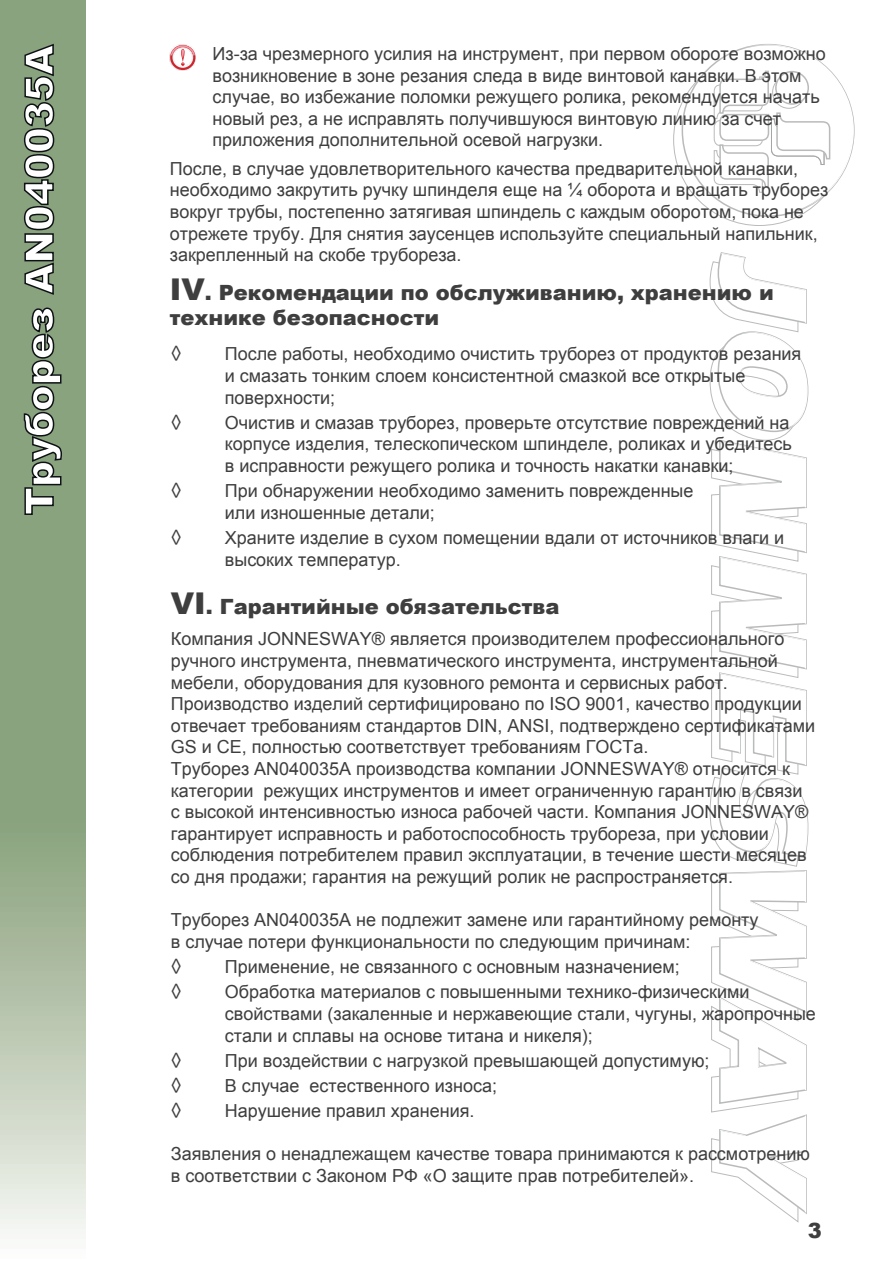
<style>
.page{position:relative;width:893px;height:1263px;background:#fff}
.page>*{position:absolute;margin:0;border:0;box-sizing:border-box;transform-origin:0 0}
.t1{font:900 39px "Arial";color:#fff}
.t2{font:900 21px/25.2px "Arial";color:#3e3e3f}
.t3{font:700 21px "Myriad Pro";color:#3e3e3f}
.t4{font:18px/21.6px "Arial";color:#3e3e3f}
.s1{font-size:30px}
</style>
<div class="page">
<svg style="left:681px;top:44px;width:174px;height:1171px"></svg>
<svg style="left:720px;top:253px;width:88px;height:960px"></svg>
<svg style="left:713px;top:45px;width:141px;height:167px"></svg>
<svg style="left:0;top:0;width:85px;height:1234px"></svg>
<svg style="left:23px;top:307px;width:40px;height:209px"></svg>
<svg style="left:23px;top:43px;width:32px;height:253px"></svg>
<svg style="left:170px;top:45px;width:26px;height:25px"></svg>
<h1 class="t1" style="left:11px;top:515px;width:472px;rotate:-90deg">Труборез AN040035A</h1>
<p class="t4" style="left:213px;top:43px;width:615px">Из-за чрезмерного усилия на инструмент, при первом обороте возможно возникновение в зоне резания следа в виде винтовой канавки. В этом случае, во избежание поломки режущего ролика, рекомендуется начать новый рез, а не исправлять получившуюся винтовую линию за счет приложения дополнительной осевой нагрузки.</p>
<p class="t4" style="left:170px;top:158px;width:660px">После, в случае удовлетворительного качества предварительной канавки, необходимо закрутить ручку шпинделя еще на ¼ оборота и вращать труборез вокруг трубы, постепенно затягивая шпиндель с каждым оборотом, пока не отрежете трубу. Для снятия заусенцев используйте специальный напильник, закрепленный на скобе трубореза.</p>
<p class="t2" style="left:170px;top:280px;width:605px"><span class="s1">IV</span>. Рекомендации по обслуживанию, хранению и технике безопасности</p>
<p class="t3" style="left:171px;top:340px;width:12px">◊</p>
<p class="t4" style="left:225px;top:343px;width:578px">После работы, необходимо очистить труборез от продуктов резания и смазать тонким слоем консистентной смазкой все открытые поверхности;</p>
<p class="t3" style="left:171px;top:409px;width:12px">◊</p>
<p class="t4" style="left:225px;top:412px;width:569px">Очистив и смазав труборез, проверьте отсутствие повреждений на корпусе изделия, телескопическом шпинделе, роликах и убедитесь в исправности режущего ролика и точность накатки канавки;</p>
<p class="t3" style="left:171px;top:477px;width:12px">◊</p>
<p class="t4" style="left:225px;top:480px;width:470px">При обнаружении необходимо заменить поврежденные или изношенные детали;</p>
<p class="t3" style="left:171px;top:524px;width:12px">◊</p>
<p class="t4" style="left:225px;top:527px;width:561px">Храните изделие в сухом помещении вдали от источников влаги и высоких температур.</p>
<p class="t2" style="left:171px;top:594px;width:390px"><span class="s1">VI</span>. Гарантийные обязательства</p>
<p class="t4" style="left:171px;top:628px;width:646px">Компания JONNESWAY® является производителем профессионального ручного инструмента, пневматического инструмента, инструментальной мебели, оборудования для кузовного ремонта и сервисных работ.<br>Производство изделий сертифицировано по ISO 9001, качество продукции отвечает требованиям стандартов DIN, ANSI, подтверждено сертификатами GS и CE, полностью соответствует требованиям ГОСТа.<br>Труборез AN040035A производства компании JONNESWAY® относится к категории режущих инструментов и имеет ограниченную гарантию в связи с высокой интенсивностью износа рабочей части. Компания JONNESWAY® гарантирует исправность и работоспособность трубореза, при условии соблюдения потребителем правил эксплуатации, в течение шести месяцев со дня продажи; гарантия на режущий ролик не распространяется.</p>
<p class="t4" style="left:171px;top:909px;width:589px">Труборез AN040035A не подлежит замене или гарантийному ремонту в случае потери функциональности по следующим причинам:</p>
<p class="t3" style="left:171px;top:953px;width:12px">◊</p>
<p class="t4" style="left:225px;top:956px;width:457px">Применение, не связанного с основным назначением;</p>
<p class="t3" style="left:171px;top:978px;width:12px">◊</p>
<p class="t4" style="left:225px;top:981px;width:593px">Обработка материалов с повышенными технико-физическими свойствами (закаленные и нержавеющие стали, чугуны, жаропрочные стали и сплавы на основе титана и никеля);</p>
<p class="t3" style="left:171px;top:1047px;width:12px">◊</p>
<p class="t4" style="left:225px;top:1050px;width:486px">При воздействии с нагрузкой превышающей допустимую;</p>
<p class="t3" style="left:171px;top:1072px;width:12px">◊</p>
<p class="t4" style="left:225px;top:1075px;width:274px">В случае естественного износа;</p>
<p class="t3" style="left:171px;top:1097px;width:12px">◊</p>
<p class="t4" style="left:225px;top:1100px;width:251px">Нарушение правил хранения.</p>
<p class="t4" style="left:171px;top:1143px;width:641px">Заявления о ненадлежащем качестве товара принимаются к рассмотрению в соответствии с Законом РФ «О защите прав потребителей».</p>
<p class="t2" style="left:808px;top:1217px;width:16px">3</p>
</div>
